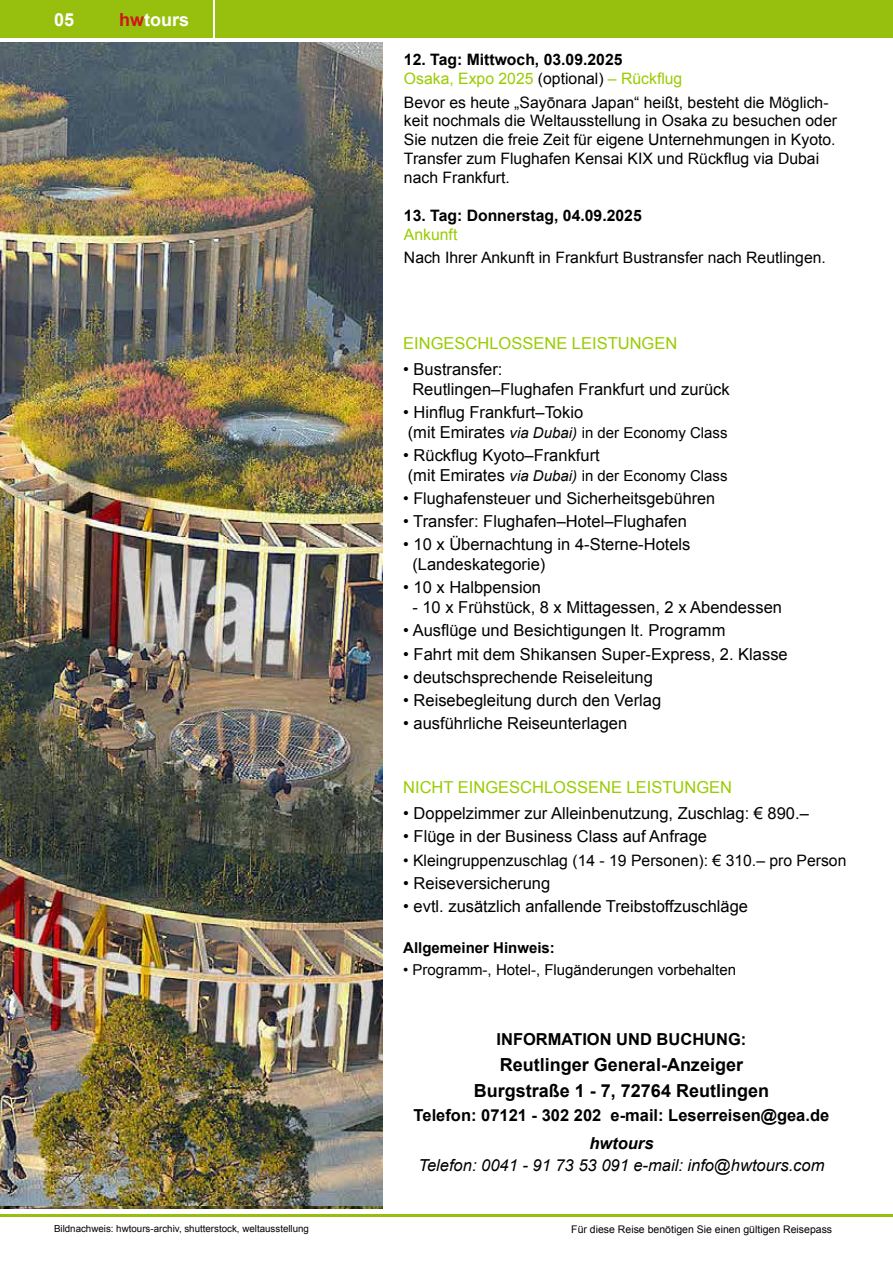
<style>
.page{position:relative;width:893px;height:1263px;background:#fff}
.page>*{position:absolute;margin:0;border:0;box-sizing:border-box;transform-origin:0 0}
.t1{font:700 18px/25.8px "Arial";color:#000;text-align:center}
.t2{font:700 18px "Arial";color:#fff}
.t3{font:16.5px/19.8px "Arial";color:#000}
.t4{font:700 16.5px "Arial";color:#000}
.t5{font:16.5px "Arial";color:#9c0}
.t6{font:italic 16.5px "Arial";color:#000}
.t7{font:italic 700 16.5px "Arial";color:#000}
.t8{font:16.2px "Arial";color:#000}
.t9{font:15.75px/18.9px "Arial";color:#000}
.t10{font:700 15.75px/18.9px "Arial";color:#000}
.t11{font:15.75px "Arial";color:#9c0}
.t12{font:15px "Arial";color:#000}
.t13{font:700 15px "Arial";color:#000}
.t14{font:10.5px "Arial";color:#000}
.t15{font:9.75px "Arial";color:#000}
.s1{color:#cd1719}
.s2{font-weight:400;color:#9c0}
.s3{font-weight:400}
.s4{font-size:16.5px}
.s5{font-style:italic}
</style>
<div class="page">
<div style="left:0;top:0;width:213px;height:38px;background:#97c00e"></div>
<div style="left:215px;top:0;width:678px;height:38px;background:#97c00e"></div>
<hr style="left:0;top:1214px;width:893px;height:2px;background:#97c00e">
<img style="left:0;top:43px;width:383px;height:1162px">
<p class="t2" style="left:54px;top:8px;width:22px">05</p>
<p class="t2" style="left:119px;top:8px;width:72px"><span class="s1">hw</span>tours</p>
<p class="t15" style="left:54px;top:1222px;width:257px">Bildnachweis: hwtours-archiv, shutterstock, weltausstellung</p>
<p class="t10" style="left:404px;top:51px;width:280px">12. Tag: Mittwoch, 03.09.2025<br><span class="s2">Osaka, Expo 2025</span> <span class="s3">(optional)</span> <span class="s2">– Rückflug</span></p>
<p class="t9" style="left:404px;top:93px;width:435px">Bevor es heute „Sayōnara Japan“ heißt, besteht die Möglich&shy;keit nochmals die Weltausstellung in Osaka zu besuchen oder Sie nutzen die freie Zeit für eigene Unternehmungen in Kyoto.<br>Transfer zum Flughafen Kensai KIX und Rückflug via Dubai nach Frankfurt.</p>
<p class="t10" style="left:404px;top:206px;width:239px">13. Tag: Donnerstag, 04.09.2025</p>
<p class="t11" style="left:404px;top:224px;width:55px">Ankunft</p>
<p class="t9" style="left:404px;top:248px;width:423px">Nach Ihrer Ankunft in Frankfurt Bustransfer nach Reutlingen.</p>
<p class="t5" style="left:403px;top:332px;width:276px">EINGESCHLOSSENE LEISTUNGEN</p>
<p class="t3" style="left:412px;top:359px;width:319px;text-indent:-9px">• Bustransfer:<br>Reutlingen–Flughafen Frankfurt und zurück</p>
<p class="t3" style="left:403px;top:402px;width:182px">• Hinflug Frankfurt–Tokio</p>
<p class="t12" style="left:408px;top:423px;width:321px"><span class="s4">(mit Emirates</span> <span class="s5">via Dubai)</span> in der Economy Class</p>
<p class="t3" style="left:403px;top:445px;width:198px">• Rückflug Kyoto–Frankfurt</p>
<p class="t12" style="left:408px;top:466px;width:321px"><span class="s4">(mit Emirates</span> <span class="s5">via Dubai)</span> in der Economy Class</p>
<p class="t8" style="left:403px;top:488px;width:313px">• Flughafensteuer und Sicherheitsgebühren</p>
<p class="t3" style="left:403px;top:512px;width:285px">• Transfer: Flughafen–Hotel–Flughafen</p>
<p class="t3" style="left:412px;top:535px;width:280px;text-indent:-9px">• 10 x Übernachtung in 4-Sterne-Hotels (Landeskategorie)</p>
<p class="t3" style="left:403px;top:578px;width:139px">• 10 x Halbpension</p>
<p class="t3" style="left:412px;top:598px;width:371px">- 10 x Frühstück, 8 x Mittagessen, 2 x Abendessen</p>
<p class="t3" style="left:403px;top:621px;width:324px">• Ausflüge und Besichtigungen lt. Programm</p>
<p class="t3" style="left:403px;top:644px;width:386px">• Fahrt mit dem Shikansen Super-Express, 2. Klasse</p>
<p class="t3" style="left:403px;top:667px;width:251px">• deutschsprechende Reiseleitung</p>
<p class="t3" style="left:403px;top:690px;width:260px">• Reisebegleitung durch den Verlag</p>
<p class="t3" style="left:403px;top:714px;width:226px">• ausführliche Reiseunterlagen</p>
<p class="t5" style="left:403px;top:776px;width:330px">NICHT EINGESCHLOSSENE LEISTUNGEN</p>
<p class="t3" style="left:403px;top:804px;width:407px">• Doppelzimmer zur Alleinbenutzung, Zuschlag: € 890.–</p>
<p class="t3" style="left:403px;top:827px;width:305px">• Flüge in der Business Class auf Anfrage</p>
<p class="t9" style="left:403px;top:851px;width:445px">• Kleingruppenzuschlag (14 - 19 Personen): € 310.– pro Person</p>
<p class="t3" style="left:403px;top:873px;width:148px">• Reiseversicherung</p>
<p class="t3" style="left:403px;top:896px;width:346px">• evtl. zusätzlich anfallende Treibstoffzuschläge</p>
<p class="t13" style="left:403px;top:938px;width:153px">Allgemeiner Hinweis:</p>
<p class="t12" style="left:403px;top:960px;width:334px">• Programm-, Hotel-, Flugänderungen vorbehalten</p>
<p class="t4" style="left:496px;top:1029px;width:251px">INFORMATION UND BUCHUNG:</p>
<p class="t1" style="left:474px;top:1052px;width:297px">Reutlinger General-Anzeiger<br>Burgstraße 1 - 7, 72764 Reutlingen</p>
<p class="t4" style="left:414px;top:1104px;width:417px">Telefon: 07121 - 302 202 e-mail: Leserreisen@gea.de</p>
<p class="t7" style="left:589px;top:1133px;width:66px">hwtours</p>
<p class="t6" style="left:418px;top:1154px;width:407px">Telefon: 0041 - 91 73 53 091 e-mail: info@hwtours.com</p>
<p class="t14" style="left:571px;top:1222px;width:262px">Für diese Reise benötigen Sie einen gültigen Reisepass</p>
</div>
